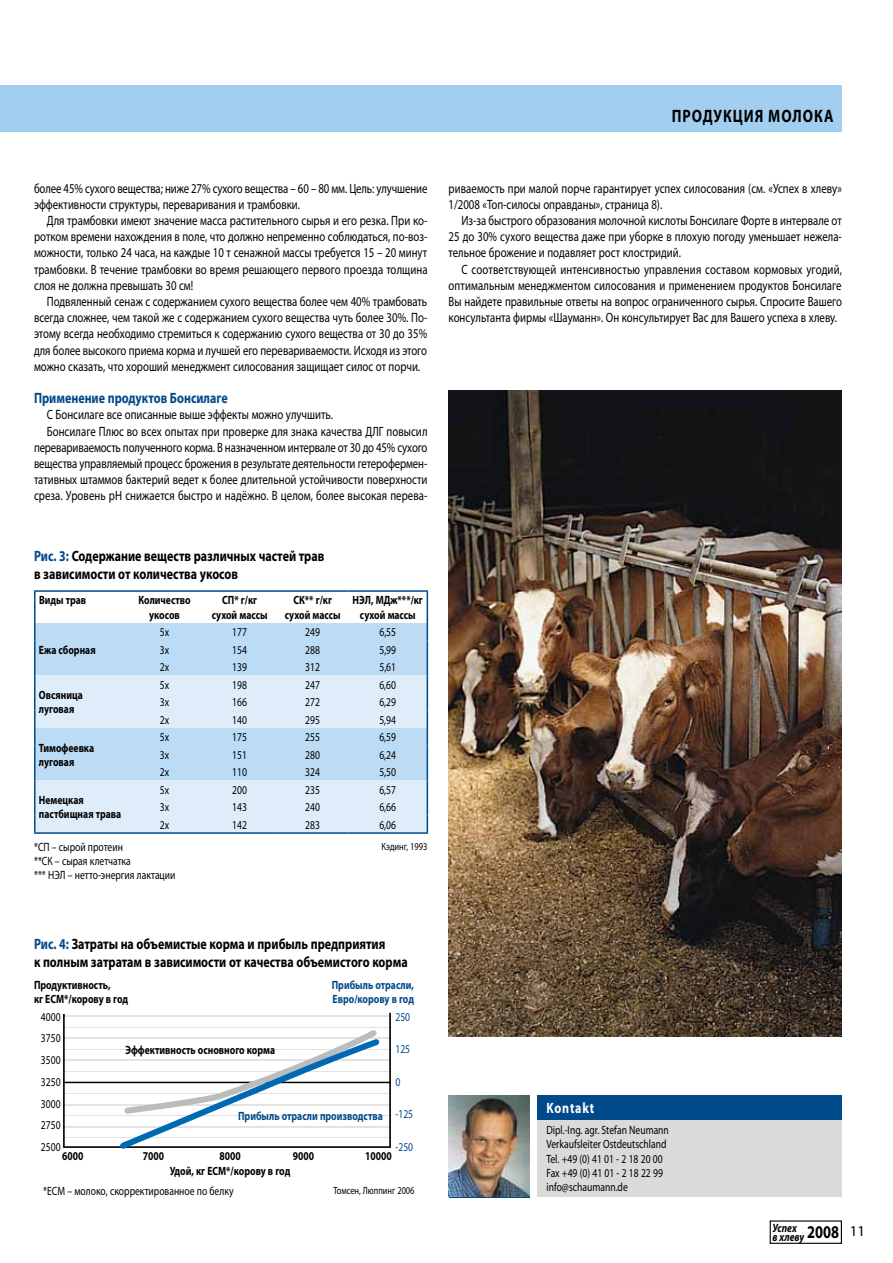
<style>
.page{position:relative;width:893px;height:1263px;background:#fff}
.page>*{position:absolute;margin:0;border:0;box-sizing:border-box;transform-origin:0 0}
.t1{font:700 18px "Myriad Pro";letter-spacing:.07em;color:#000;scale:.8 1}
.t2{font:700 15px/18px "Myriad Pro";color:#000;scale:.8 1}
.t3{font:700 15px "Myriad Pro";color:#00498b;scale:.8 1}
.t4{font:700 15px "Myriad Pro";letter-spacing:.07em;color:#fff;scale:.8 1}
.t5{font:15px "Myriad Pro";color:#000}
.t6{font:13.5px/16.2px "Myriad Pro";color:#000;text-align:justify;scale:.8 1}
.t7{font:12px/14.4px "Myriad Pro";color:#000;scale:.8 1}
.t8{font:700 12px/14.4px "Myriad Pro";color:#000;text-align:center;scale:.8 1}
.t9{font:700 12px/14.4px "Myriad Pro";color:#00498b;scale:.8 1}
.t10{font:italic 700 12px/9px "Myriad Pro";color:#000;scale:.8 1}
.t11{font:12px "Myriad Pro";color:#00498b;scale:.8 1}
.t12{font:10.5px "Myriad Pro";color:#000;scale:.8 1}
.s1{color:#00498b}
</style>
<div class="page">
<div style="left:770px;top:1220px;width:72px;height:24px;border:1px solid #000"></div>
<div style="left:0;top:85px;width:842px;height:47px;background:#a2cff0"></div>
<div style="left:538px;top:1095px;width:304px;height:25px;background:#00498b"></div>
<div style="left:538px;top:1120px;width:304px;height:77px;background:#dadada"></div>
<img style="left:449px;top:1095px;width:80px;height:102px">
<hr style="left:34px;top:590px;width:93px;height:2px;background:#00498b">
<hr style="left:127px;top:590px;width:75px;height:2px;background:#00498b">
<hr style="left:202px;top:590px;width:75px;height:2px;background:#00498b">
<hr style="left:277px;top:590px;width:71px;height:2px;background:#00498b">
<hr style="left:348px;top:590px;width:80px;height:2px;background:#00498b">
<svg style="left:34px;top:591px;width:394px;height:241px;background:#d1e5f6"></svg>
<hr style="left:34px;top:832px;width:93px;height:2px;background:#00498b">
<hr style="left:127px;top:832px;width:75px;height:2px;background:#00498b">
<hr style="left:202px;top:832px;width:75px;height:2px;background:#00498b">
<hr style="left:277px;top:832px;width:71px;height:2px;background:#00498b">
<hr style="left:348px;top:832px;width:80px;height:2px;background:#00498b">
<svg style="left:63px;top:1013px;width:328px;height:136px"></svg>
<img style="left:449px;top:390px;width:393px;height:647px">
<h1 class="t1" style="left:672px;top:106px;width:204px">ПРОДУКЦИЯ МОЛОКА</h1>
<p class="t6" style="left:34px;top:180px;width:493px">более 45% сухого вещества; ниже 27% сухого вещества – 60 – 80 мм. Цель: улучшение эффективности структуры, переваривания и трамбовки.</p>
<p class="t6" style="left:34px;top:213px;width:493px;text-indent:13px">Для трамбовки имеют значение масса растительного сырья и его резка. При ко&shy;ротком времени нахождения в поле, что должно непременно соблюдаться, по-воз&shy;можности, только 24 часа, на каждые 10 т сенажной массы требуется 15 – 20 минут трамбовки. В течение трамбовки во время решающего первого проезда толщина слоя не должна превышать 30 см!</p>
<p class="t6" style="left:34px;top:294px;width:493px;text-indent:13px">Подвяленный сенаж с содержанием сухого вещества более чем 40% трамбовать всегда сложнее, чем такой же с содержанием сухого вещества чуть более 30%. По&shy;этому всегда необходимо стремиться к содержанию сухого вещества от 30 до 35% для более высокого приема корма и лучшей его перевариваемости. Исходя из этого можно сказать, что хороший менеджмент силосования защищает силос от порчи.</p>
<p class="t3" style="left:34px;top:390px;width:244px">Применение продуктов Бонсилаге</p>
<p class="t6" style="left:47px;top:407px;width:359px">С Бонсилаге все описанные выше эффекты можно улучшить.</p>
<p class="t6" style="left:47px;top:423px;width:477px">Бонсилаге Плюс во всех опытах при проверке для знака качества ДЛГ повысил</p>
<p class="t6" style="left:34px;top:439px;width:493px">перевариваемость полученного корма. В назначенном интервале от 30 до 45% сухого</p>
<p class="t6" style="left:34px;top:456px;width:493px">вещества управляемый процесс брожения в результате деятельности гетерофермен-</p>
<p class="t6" style="left:34px;top:472px;width:493px">тативных штаммов бактерий ведет к более длительной устойчивости поверхности</p>
<p class="t6" style="left:34px;top:488px;width:493px">среза. Уровень рН снижается быстро и надёжно. В целом, более высокая перева-</p>
<p class="t2" style="left:34px;top:547px;width:365px"><span class="s1">Рис. 3:</span> Содержание веществ различных частей трав в зависимости от количества укосов</p>
<p class="t8" style="left:39px;top:593px;width:61px">Виды трав</p>
<p class="t8" style="left:138px;top:593px;width:67px">Количество укосов</p>
<p class="t8" style="left:212px;top:593px;width:71px">СП* г/кг сухой массы</p>
<p class="t8" style="left:285px;top:593px;width:71px">СК** г/кг сухой массы</p>
<p class="t8" style="left:353px;top:593px;width:89px">НЭЛ, МДж***/кг сухой массы</p>
<p class="t8" style="left:39px;top:643px;width:72px">Ежа сборная</p>
<p class="t7" style="left:160px;top:625px;width:13px">5x</p>
<p class="t7" style="left:232px;top:625px;width:20px">177</p>
<p class="t7" style="left:305px;top:625px;width:20px">249</p>
<p class="t7" style="left:379px;top:625px;width:22px">6,55</p>
<p class="t7" style="left:160px;top:643px;width:13px">3x</p>
<p class="t7" style="left:232px;top:643px;width:20px">154</p>
<p class="t7" style="left:305px;top:643px;width:20px">288</p>
<p class="t7" style="left:379px;top:643px;width:22px">5,99</p>
<p class="t7" style="left:160px;top:660px;width:13px">2x</p>
<p class="t7" style="left:232px;top:660px;width:20px">139</p>
<p class="t7" style="left:305px;top:660px;width:20px">312</p>
<p class="t7" style="left:379px;top:660px;width:22px">5,61</p>
<p class="t8" style="left:39px;top:688px;width:56px;text-align:left">Овсяница луговая</p>
<p class="t8" style="left:39px;top:740px;width:71px;text-align:left">Тимофеевка луговая</p>
<p class="t8" style="left:39px;top:793px;width:105px;text-align:left">Немецкая пастбищная трава</p>
<p class="t7" style="left:160px;top:678px;width:13px">5x</p>
<p class="t7" style="left:232px;top:678px;width:20px">198</p>
<p class="t7" style="left:305px;top:678px;width:20px">247</p>
<p class="t7" style="left:379px;top:678px;width:22px">6,60</p>
<p class="t7" style="left:160px;top:695px;width:13px">3x</p>
<p class="t7" style="left:232px;top:695px;width:20px">166</p>
<p class="t7" style="left:305px;top:695px;width:20px">272</p>
<p class="t7" style="left:379px;top:695px;width:22px">6,29</p>
<p class="t7" style="left:160px;top:713px;width:13px">2x</p>
<p class="t7" style="left:232px;top:713px;width:20px">140</p>
<p class="t7" style="left:305px;top:713px;width:20px">295</p>
<p class="t7" style="left:379px;top:713px;width:22px">5,94</p>
<p class="t7" style="left:160px;top:730px;width:13px">5x</p>
<p class="t7" style="left:232px;top:730px;width:20px">175</p>
<p class="t7" style="left:305px;top:730px;width:20px">255</p>
<p class="t7" style="left:379px;top:730px;width:22px">6,59</p>
<p class="t7" style="left:160px;top:748px;width:13px">3x</p>
<p class="t7" style="left:232px;top:748px;width:20px">151</p>
<p class="t7" style="left:305px;top:748px;width:20px">280</p>
<p class="t7" style="left:379px;top:748px;width:22px">6,24</p>
<p class="t7" style="left:160px;top:765px;width:13px">2x</p>
<p class="t7" style="left:232px;top:765px;width:20px">110</p>
<p class="t7" style="left:305px;top:765px;width:20px">324</p>
<p class="t7" style="left:379px;top:765px;width:22px">5,50</p>
<p class="t7" style="left:160px;top:783px;width:13px">5x</p>
<p class="t7" style="left:232px;top:783px;width:20px">200</p>
<p class="t7" style="left:305px;top:783px;width:20px">235</p>
<p class="t7" style="left:379px;top:783px;width:22px">6,57</p>
<p class="t7" style="left:160px;top:800px;width:13px">3x</p>
<p class="t7" style="left:232px;top:800px;width:20px">143</p>
<p class="t7" style="left:305px;top:800px;width:20px">240</p>
<p class="t7" style="left:379px;top:800px;width:22px">6,66</p>
<p class="t7" style="left:160px;top:818px;width:13px">2x</p>
<p class="t7" style="left:232px;top:818px;width:20px">142</p>
<p class="t7" style="left:305px;top:818px;width:20px">283</p>
<p class="t7" style="left:379px;top:818px;width:22px">6,06</p>
<p class="t7" style="left:34px;top:840px;width:178px">*СП – сырой протеин<br>**СК – сырая клетчатка<br>*** НЭЛ – нетто-энергия лактации</p>
<p class="t12" style="left:382px;top:840px;width:59px">Кэдинг, 1993</p>
<p class="t6" style="left:449px;top:180px;width:493px">риваемость при малой порче гарантирует успех силосования (см. «Успех в хлеву»<br>1/2008 «Топ-силосы оправданы», страница 8).</p>
<p class="t6" style="left:449px;top:213px;width:493px;text-indent:13px">Из-за быстрого образования молочной кислоты Бонсилаге Форте в интервале от 25 до 30% сухого вещества даже при уборке в плохую погоду уменьшает нежела&shy;тельное брожение и подавляет рост клостридий.</p>
<p class="t6" style="left:449px;top:261px;width:493px;text-indent:13px">С соответствующей интенсивностью управления составом кормовых угодий, оптимальным менеджментом силосования и применением продуктов Бонсилаге Вы найдете правильные ответы на вопрос ограниченного сырья. Спросите Вашего консультанта фирмы «Шауманн». Он консультирует Вас для Вашего успеха в хлеву.</p>
<p class="t2" style="left:34px;top:935px;width:469px"><span class="s1">Рис. 4:</span> Затраты на объемистые корма и прибыль предприятия<br>к полным затратам в зависимости от качества объемистого корма</p>
<p class="t8" style="left:34px;top:978px;width:119px;text-align:left">Продуктивность,<br>кг ECM*/корову в год</p>
<p class="t9" style="left:332px;top:978px;width:104px">Прибыль отрасли,<br>Евро/корову в год</p>
<p class="t8" style="left:125px;top:1042px;width:189px">Эффективность основного корма</p>
<p class="t7" style="left:41px;top:1006px;width:26px;line-height:21.8px;text-align:justify">4000<br>3750<br>3500<br>3250<br>3000<br>2750<br>2500</p>
<p class="t11" style="left:395px;top:1010px;width:20px">250</p>
<p class="t11" style="left:395px;top:1043px;width:20px">125</p>
<p class="t11" style="left:395px;top:1075px;width:8px">0</p>
<p class="t11" style="left:395px;top:1108px;width:24px">-125</p>
<p class="t11" style="left:395px;top:1140px;width:24px">-250</p>
<p class="t9" style="left:238px;top:1108px;width:182px">Прибыль отрасли производства</p>
<p class="t8" style="left:62px;top:1149px;width:28px">6000</p>
<p class="t8" style="left:143px;top:1149px;width:28px">7000</p>
<p class="t8" style="left:219px;top:1149px;width:28px">8000</p>
<p class="t8" style="left:293px;top:1149px;width:28px">9000</p>
<p class="t8" style="left:365px;top:1149px;width:35px">10000</p>
<p class="t8" style="left:170px;top:1163px;width:152px">Удой, кг ECM*/корову в год</p>
<p class="t7" style="left:43px;top:1184px;width:239px">*ECM – молоко, скорректированное по белку</p>
<p class="t12" style="left:333px;top:1185px;width:103px">Томсен, Люппинг 2006</p>
<p class="t4" style="left:546px;top:1100px;width:61px">Kontakt</p>
<p class="t7" style="left:546px;top:1123px;width:155px">Dipl.-Ing. agr. Stefan Neumann<br>Verkaufsleiter Ostdeutschland<br>Tel. +49 (0) 41 01 - 2 18 20 00<br>Fax +49 (0) 41 01 - 2 18 22 99 info@schaumann.de</p>
<p class="t10" style="left:772px;top:1223px;width:85px">Успех<br>в хлеву <sup>2008</sup></p>
<p class="t5" style="left:850px;top:1223px;width:17px">11</p>
</div>
